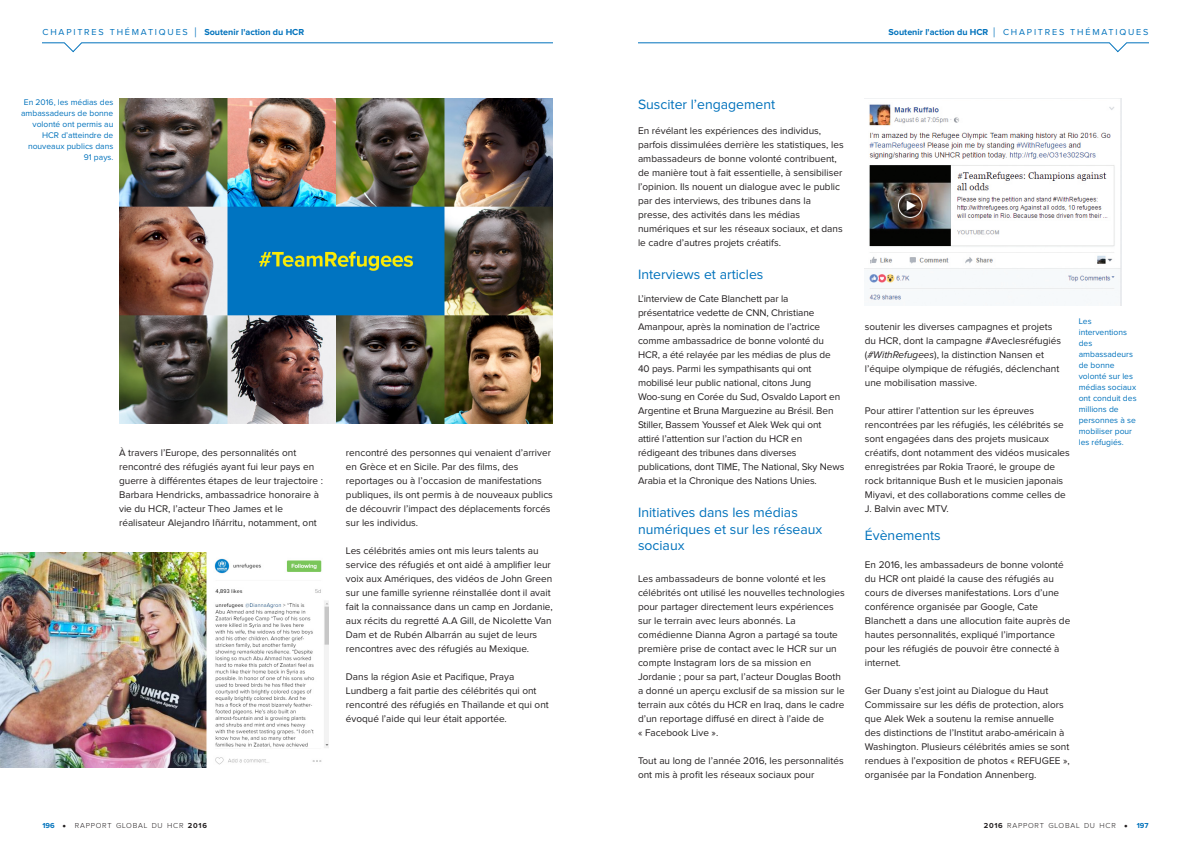
<style>
.page{position:relative;width:1191px;height:842px;background:#fff}
.page>*{position:absolute;margin:0;border:0;box-sizing:border-box;transform-origin:0 0}
.HEADLINE_2{font:14px/16.5px "Proxima Nova";color:#0072bc}
.BODY_TEXT___Grid_Ali{font:14px "Proxima Nova";color:#0072bc}
.BODY_TEXT___Grid_Ali-2{font:10px/14px "Proxima Nova";color:#231f20}
.Subhead-BLUE{font:700 9px "Proxima Nova";color:#0072bc}
.Blue_side_text{font:8.5px/11px "Proxima Nova";color:#0072bc;text-align:right}
.t1{font:300 7.5px "Proxima Nova";letter-spacing:.1em;color:#231f20}
.s1{font-weight:400}
.s2{font-weight:300;font-size:14px}
.s3{font-style:italic}
.s4{font-weight:700;color:#0072bc}
.s5{font-weight:400;font-size:12px}
.s6{font-weight:700}
</style>
<div class="page">
<img style="left:119px;top:98px;width:434px;height:326px">
<img style="left:0;top:552px;width:328px;height:216px">
<img style="left:865px;top:98px;width:256px;height:208px">
<svg style="left:43px;top:42px;width:510px;height:10px"></svg>
<svg style="left:638px;top:42px;width:510px;height:10px"></svg>
<p class="Subhead-BLUE" style="left:43px;top:28px;width:263px"><span class="s1">CHAPITRES THÉMATIQUES</span> <span class="s2">|</span> Soutenir l'action du HCR</p>
<p class="Subhead-BLUE" style="left:888px;top:28px;width:261px">Soutenir l'action du HCR <span class="s2">|</span> <span class="s1">CHAPITRES THÉMATIQUES</span></p>
<p class="Blue_side_text" style="left:21px;top:97px;width:94px">En 2016, les médias des ambassadeurs de bonne volonté ont permis au<br>HCR d’atteindre de nouveaux publics dans<br>91 pays.</p>
<p class="BODY_TEXT___Grid_Ali-2" style="left:119px;top:446px;width:205px">À travers l’Europe, des personnalités ont rencontré des réfugiés ayant fui leur pays en guerre à différentes étapes de leur trajectoire :<br>Barbara Hendricks, ambassadrice honoraire à vie du HCR, l’acteur Theo James et le réalisateur Alejandro Iñárritu, notamment, ont</p>
<p class="BODY_TEXT___Grid_Ali-2" style="left:346px;top:446px;width:208px">rencontré des personnes qui venaient d’arriver en Grèce et en Sicile. Par des films, des reportages ou à l’occasion de manifestations publiques, ils ont permis à de nouveaux publics de découvrir l’impact des déplacements forcés sur les individus.</p>
<p class="BODY_TEXT___Grid_Ali-2" style="left:346px;top:544px;width:208px">Les célébrités amies ont mis leurs talents au service des réfugiés et ont aidé à amplifier leur voix aux Amériques, des vidéos de John Green sur une famille syrienne réinstallée dont il avait fait la connaissance dans un camp en Jordanie, aux récits du regretté A.A Gill, de Nicolette Van Dam et de Rubén Albarrán au sujet de leurs rencontres avec des réfugiés au Mexique.</p>
<p class="BODY_TEXT___Grid_Ali-2" style="left:346px;top:670px;width:204px">Dans la région Asie et Pacifique, Praya Lundberg a fait partie des célébrités qui ont rencontré des réfugiés en Thaïlande et qui ont évoqué l’aide qui leur était apportée.</p>
<p class="HEADLINE_2" style="left:638px;top:97px;width:139px">Susciter l’engagement</p>
<p class="BODY_TEXT___Grid_Ali-2" style="left:638px;top:124px;width:207px">En révélant les expériences des individus, parfois dissimulées derrière les statistiques, les ambassadeurs de bonne volonté contribuent, de manière tout à fait essentielle, à sensibiliser l’opinion. Ils nouent un dialogue avec le public par des interviews, des tribunes dans la presse, des activités dans les médias numériques et sur les réseaux sociaux, et dans le cadre d’autres projets créatifs.</p>
<p class="HEADLINE_2" style="left:638px;top:267px;width:127px">Interviews et articles</p>
<p class="BODY_TEXT___Grid_Ali-2" style="left:638px;top:292px;width:208px">L’interview de Cate Blanchett par la présentatrice vedette de CNN, Christiane Amanpour, après la nomination de l’actrice comme ambassadrice de bonne volonté du HCR, a été relayée par les médias de plus de 40 pays. Parmi les sympathisants qui ont mobilisé leur public national, citons Jung Woo-sung en Corée du Sud, Osvaldo Laport en Argentine et Bruna Marguezine au Brésil. Ben Stiller, Bassem Youssef et Alek Wek qui ont attiré l’attention sur l’action du HCR en rédigeant des tribunes dans diverses publications, dont TIME, The National, Sky News Arabia et la Chronique des Nations Unies.</p>
<p class="HEADLINE_2" style="left:638px;top:505px;width:186px">Initiatives dans les médias numériques et sur les réseaux sociaux</p>
<p class="BODY_TEXT___Grid_Ali-2" style="left:638px;top:572px;width:208px">Les ambassadeurs de bonne volonté et les célébrités ont utilisé les nouvelles technologies pour partager directement leurs expériences sur le terrain avec leurs abonnés. La comédienne Dianna Agron a partagé sa toute première prise de contact avec le HCR sur un compte Instagram lors de sa mission en Jordanie ; pour sa part, l’acteur Douglas Booth a donné un aperçu exclusif de sa mission sur le terrain aux côtés du HCR en Iraq, dans le cadre d’un reportage diffusé en direct à l’aide de<br>« Facebook Live ».</p>
<p class="BODY_TEXT___Grid_Ali-2" style="left:638px;top:754px;width:207px">Tout au long de l’année 2016, les personnalités ont mis à profit les réseaux sociaux pour</p>
<p class="BODY_TEXT___Grid_Ali-2" style="left:865px;top:320px;width:198px">soutenir les diverses campagnes et projets du HCR, dont la campagne #Aveclesréfugiés (<span class="s3">#WithRefugees</span>), la distinction Nansen et l’équipe olympique de réfugiés, déclenchant une mobilisation massive.</p>
<p class="BODY_TEXT___Grid_Ali-2" style="left:865px;top:404px;width:206px">Pour attirer l’attention sur les épreuves rencontrées par les réfugiés, les célébrités se sont engagées dans des projets musicaux créatifs, dont notamment des vidéos musicales enregistrées par Rokia Traoré, le groupe de rock britannique Bush et le musicien japonais Miyavi, et des collaborations comme celles de J. Balvin avec MTV.</p>
<p class="BODY_TEXT___Grid_Ali" style="left:865px;top:529px;width:77px">Évènements</p>
<p class="BODY_TEXT___Grid_Ali-2" style="left:865px;top:558px;width:207px">En 2016, les ambassadeurs de bonne volonté du HCR ont plaidé la cause des réfugiés au cours de diverses manifestations. Lors d’une conférence organisée par Google, Cate Blanchett a dans une allocution faite auprès de hautes personnalités, expliqué l’importance pour les réfugiés de pouvoir être connecté à internet.</p>
<p class="BODY_TEXT___Grid_Ali-2" style="left:865px;top:684px;width:206px">Ger Duany s’est joint au Dialogue du Haut Commissaire sur les défis de protection, alors que Alek Wek a soutenu la remise annuelle des distinctions de l’Institut arabo-américain à Washington. Plusieurs célébrités amies se sont rendues à l’exposition de photos « REFUGEE », organisée par la Fondation Annenberg.</p>
<p class="Blue_side_text" style="left:1078px;top:316px;width:59px;text-align:left">Les interventions des ambassadeurs de bonne volonté sur les médias sociaux ont conduit des millions de personnes à se mobiliser pour les réfugiés.</p>
<p class="t1" style="left:43px;top:822px;width:166px"><span class="s4">196</span> <span class="s5">•</span> RAPPORT GLOBAL DU HCR <span class="s6">2016</span></p>
<p class="t1" style="left:983px;top:822px;width:166px"><span class="s6">2016</span> RAPPORT GLOBAL DU HCR <span class="s5">•</span> <span class="s4">197</span></p>
</div>
